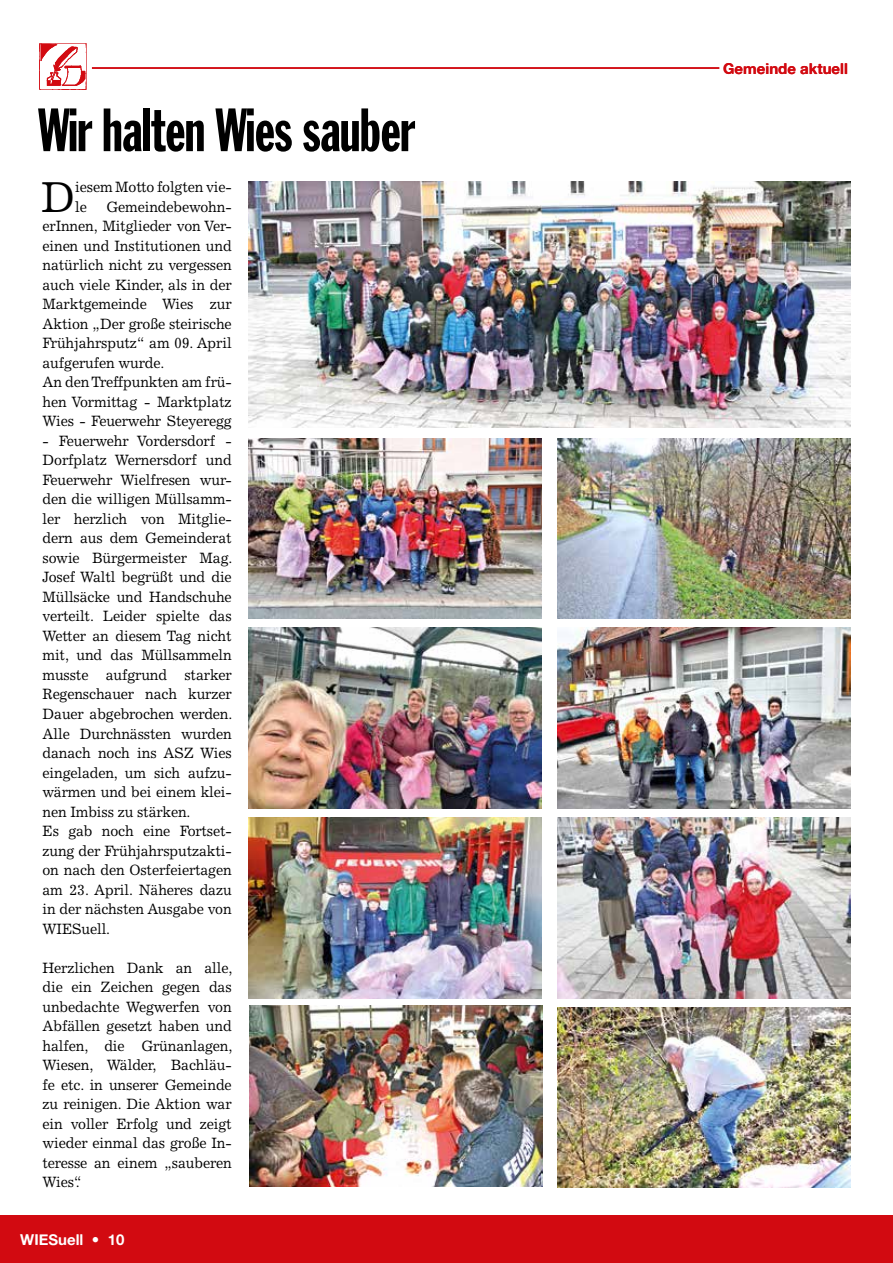
<style>
.page{position:relative;width:893px;height:1263px;background:#fff}
.page>*{position:absolute;margin:0;border:0;box-sizing:border-box;transform-origin:0 0}
.t1{font:extra-condensed 60px "Franklin Gothic";letter-spacing:-.01em;color:#000;scale:.96 1}
.t2{font:43.5px "Excelsior LT Std";color:#000;scale:.95 1}
.t3{font:15px/19.5px "Excelsior LT Std";letter-spacing:-.01em;color:#000;scale:.95 1}
.t4{font:15px "Alte Haas Grotesk Bold";color:#d20a11}
.t5{font:15px "Alte Haas Grotesk Bold";color:#fff}
</style>
<div class="page">
<div style="left:0;top:1215px;width:893px;height:48px;background:#d20a11"></div>
<img style="left:39px;top:43px;width:48px;height:47px">
<hr style="left:92px;top:67px;width:627px;height:2px;background:#d20a11">
<img style="left:249px;top:438px;width:293px;height:181px">
<img style="left:249px;top:628px;width:293px;height:180px">
<img style="left:249px;top:818px;width:293px;height:180px">
<img style="left:250px;top:1006px;width:293px;height:180px">
<img style="left:249px;top:181px;width:601px;height:246px">
<img style="left:557px;top:438px;width:293px;height:181px">
<img style="left:557px;top:628px;width:293px;height:180px">
<img style="left:557px;top:818px;width:293px;height:180px">
<img style="left:557px;top:1007px;width:293px;height:181px">
<h1 class="t1" style="left:38px;top:98px;width:394px">Wir halten Wies sauber</h1>
<h2 class="t2" style="left:41px;top:171px;width:38px">D</h2>
<p class="t3" style="left:75px;top:177px;width:166px">iesem Motto folgten vie&shy;le</p>
<p class="t3" style="left:43px;top:197px;width:201px;text-indent:64px">Gemeindebewohn&shy;erInnen, Mitglieder von Ver&shy;einen und Institutionen und natürlich nicht zu vergessen auch viele Kinder, als in der<br>Marktgemeinde Wies zur<br>Aktion „Der große steirische<br>Frühjahrsputz“ am 09. April aufgerufen wurde.<br>An den Treffpunkten am frü&shy;hen Vormittag - Marktplatz<br>Wies - Feuerwehr Steyeregg</p>
<p class="t3" style="left:43px;top:431px;width:201px">- Feuerwehr Vordersdorf -<br>Dorfplatz Wernersdorf und<br>Feuerwehr Wielfresen wur&shy;den die willigen Müllsamm&shy;ler herzlich von Mitglie&shy;dern aus dem Gemeinderat sowie Bürgermeister Mag.<br>Josef Waltl begrüßt und die<br>Müllsäcke und Handschuhe verteilt. Leider spielte das<br>Wetter an diesem Tag nicht mit, und das Müllsammeln musste aufgrund starker<br>Regenschauer nach kurzer<br>Dauer abgebrochen werden.<br>Alle Durchnässten wurden danach noch ins ASZ Wies eingeladen, um sich aufzu&shy;wärmen und bei einem klei&shy;nen Imbiss zu stärken.<br>Es gab noch eine Fortset&shy;zung der Frühjahrsputzakti&shy;on nach den Osterfeiertagen am 23. April. Näheres dazu in der nächsten Ausgabe von<br>WIESuell.</p>
<p class="t3" style="left:43px;top:958px;width:201px;text-align:justify">Herzlichen Dank an alle, die ein Zeichen gegen das unbedachte Wegwerfen von Abfällen gesetzt haben und halfen, die Grünanlagen, Wiesen, Wälder, Bachläu&shy;fe etc. in unserer Gemeinde zu reinigen. Die Aktion war ein voller Erfolg und zeigt wieder einmal das große In&shy;teresse an einem „sauberen Wies“.</p>
<p class="t5" style="left:20px;top:1230px;width:106px">WIESuell • 10</p>
<p class="t4" style="left:723px;top:60px;width:126px">Gemeinde aktuell</p>
</div>
